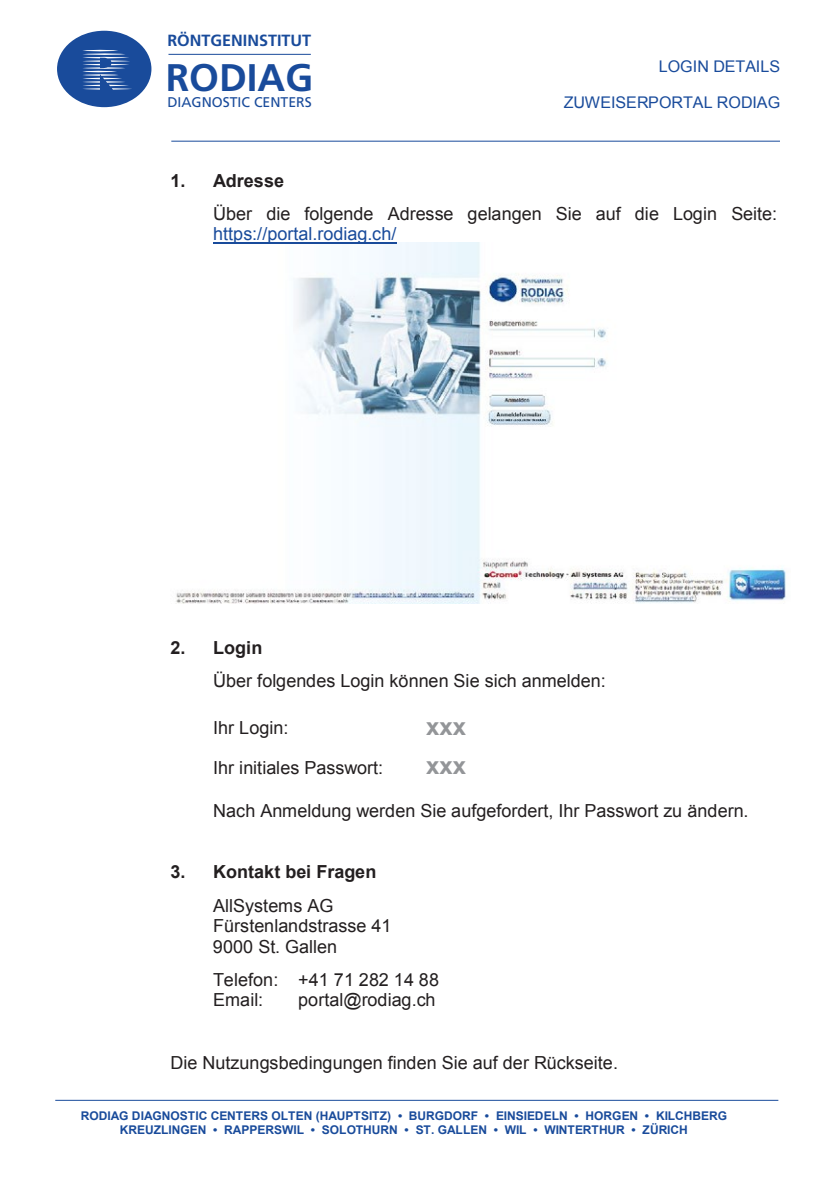
<style>
.page{position:relative;width:840px;height:1191px;background:#fff}
.page>*{position:absolute;margin:0;border:0;box-sizing:border-box;transform-origin:0 0}
.t1{font:700 38.4px "Frutiger LT Com";color:#194b9b}
.t2{font:700 24px/39.2px "Arial";color:#939598}
.t3{font:18px/20.6px "Arial";letter-spacing:.005em;color:#231f20}
.t4{font:700 18px "Arial";color:#231f20}
.t5{font:18px "Arial";letter-spacing:.005em;color:#194b9b}
.t6{font:700 16.2px "Frutiger LT Com";color:#194b9b}
.t7{font:16px "Arial";color:#194b9b}
.t8{font:14px "Frutiger LT Com";color:#194b9b}
.t9{font:700 12px/14.6px "Arial";color:#194b9b;text-align:center}
.s1{font-style:inherit}
</style>
<div class="page">
<hr style="left:171px;top:141px;width:608px;height:1px;background:#194b9b">
<hr style="left:55px;top:1099px;width:722px;height:1px;background:#194b9b">
<img style="left:176px;top:243px;width:610px;height:360px">
<hr style="left:213px;top:242px;width:183px;height:1px;background:#194b9b">
<div style="left:57px;top:31px;width:94px;height:76px;background:#194b9b;border-radius:50%"></div>
<hr style="left:82px;top:53px;width:43px;height:2px;background:#fff;border-radius:50%">
<hr style="left:82px;top:50px;width:36px;height:1px;background:#fff;border-radius:50%">
<svg style="left:83px;top:57px;width:49px;height:33px"></svg>
<hr style="left:168px;top:54px;width:143px;height:1px;background:#194b9b">
<p class="t6" style="left:167px;top:31px;width:145px">RÖNTGENINSTITUT</p>
<h1 class="t1" style="left:166px;top:55px;width:149px">RODIAG</h1>
<p class="t8" style="left:167px;top:94px;width:146px">DIAGNOSTIC CENTERS</p>
<p class="t7" style="left:658px;top:56px;width:123px">LOGIN DETAILS</p>
<p class="t7" style="left:563px;top:92px;width:218px">ZUWEISERPORTAL RODIAG</p>
<p class="t4" style="left:170px;top:168px;width:115px">1. Adresse</p>
<p class="t3" style="left:213px;top:203px;width:565px">Über die folgende Adresse gelangen Sie auf die Login Seite:</p>
<p class="t5" style="left:213px;top:222px;width:185px">https://portal.rodiag.ch/</p>
<p class="t4" style="left:170px;top:636px;width:93px">2. Login</p>
<p class="t3" style="left:213px;top:671px;width:394px">Über folgendes Login können Sie sich anmelden:</p>
<p class="t3" style="left:213px;top:708px;width:171px;line-height:39.6px">Ihr Login:<br>Ihr initiales Passwort:</p>
<p class="t3" style="left:213px;top:800px;width:536px">Nach Anmeldung werden Sie aufgefordert, Ihr Passwort zu ändern.</p>
<h2 class="t2" style="left:426px;top:707px;width:42px">xxx xxx</h2>
<p class="t4" style="left:170px;top:860px;width:207px">3. Kontakt bei Fragen</p>
<p class="t3" style="left:213px;top:895px;width:180px">AllSystems AG<br>Fürstenlandstrasse 41<br>9000 St. Gallen</p>
<p class="t3" style="left:213px;top:969px;width:227px">Telefon: +41 71 282 14 88<br>Email:</p>
<p class="t3" style="left:298px;top:990px;width:139px">portal@rodiag.ch</p>
<p class="t3" style="left:170px;top:1052px;width:449px">Die Nutzungsbedingungen finden Sie auf der Rückseite.</p>
<p class="t9" style="left:81px;top:1108px;width:647px">RODIAG DIAGNOSTIC CENTERS OLTEN (HAUPTSITZ) <span class="s1">•</span> BURGDORF <span class="s1">•</span> EINSIEDELN <span class="s1">•</span> HORGEN <span class="s1">•</span> KILCHBERG<br>KREUZLINGEN <span class="s1">•</span> RAPPERSWIL <span class="s1">•</span> SOLOTHURN <span class="s1">•</span> ST. GALLEN <span class="s1">•</span> WIL <span class="s1">•</span> WINTERTHUR <span class="s1">•</span> ZÜRICH</p>
</div>
